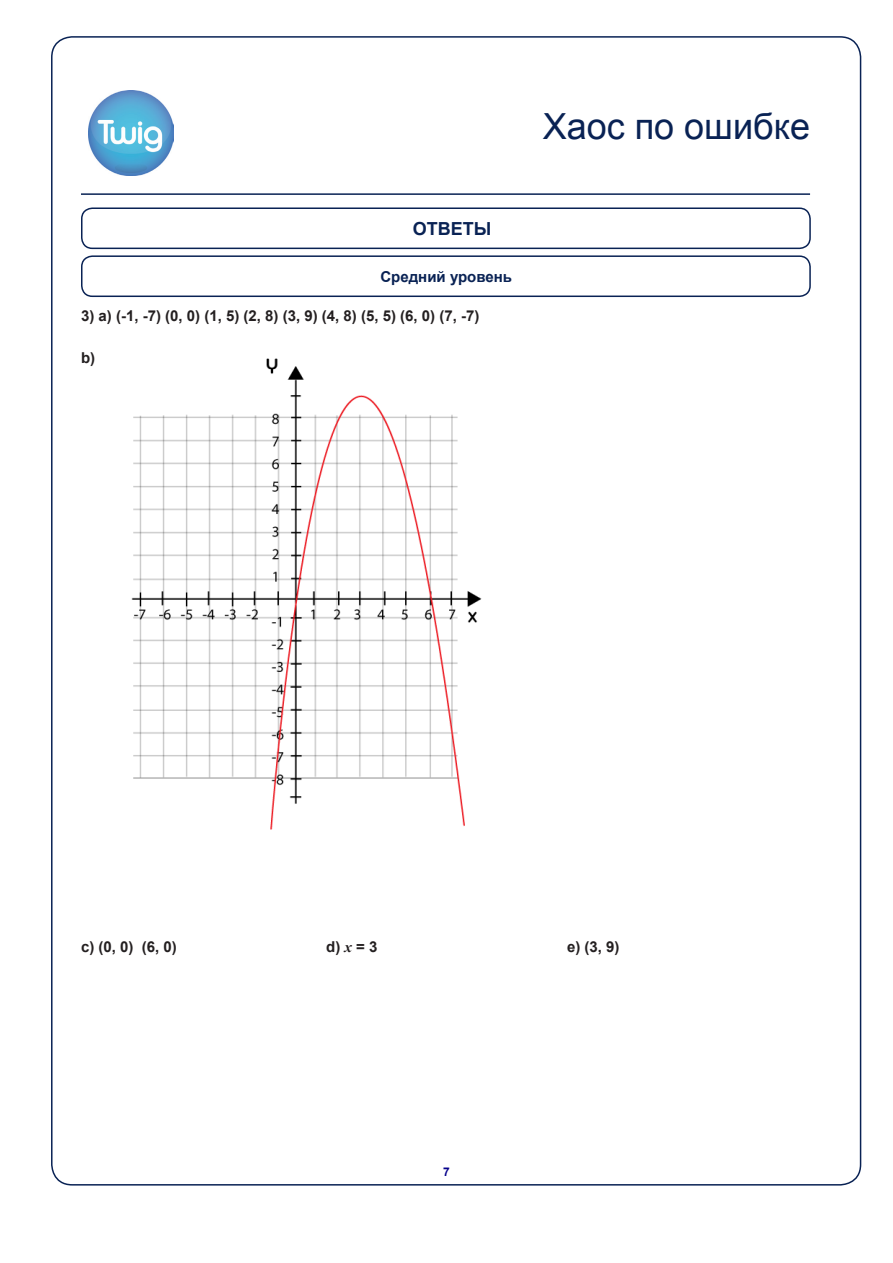
<style>
.page{position:relative;width:893px;height:1263px;background:#fff}
.page>*{position:absolute;margin:0;border:0;box-sizing:border-box;transform-origin:0 0}
.t1{font:36px "Arial";color:#092254}
.t2{font:700 18px "Arial";color:#092254}
.Paragraph_Style_1{font:700 15px "Arial";color:#231f20}
.t3{font:700 15px "Arial";color:#092254}
.t4{font:700 12px "Arial";color:#05008b}
.s1{font-family:"Times New Roman";font-style:italic}
</style>
<div class="page">
<hr style="left:81px;top:193px;width:729px;height:2px;background:#092254">
<div style="left:81px;top:207px;width:730px;height:42px;border:2px solid #092254;border-radius:11px"></div>
<img style="left:88px;top:90px;width:86px;height:86px">
<img style="left:131px;top:358px;width:351px;height:472px">
<div style="left:81px;top:255px;width:730px;height:42px;border:2px solid #092254;border-radius:11px"></div>
<h1 class="t1" style="left:543px;top:103px;width:269px">Хаос по ошибке</h1>
<p class="t2" style="left:413px;top:217px;width:80px">ОТВЕТЫ</p>
<p class="t3" style="left:380px;top:267px;width:133px">Средний уровень</p>
<p class="Paragraph_Style_1" style="left:81px;top:306px;width:400px">3) a) (-1, -7) (0, 0) (1, 5) (2, 8) (3, 9) (4, 8) (5, 5) (6, 0) (7, -7)</p>
<p class="Paragraph_Style_1" style="left:81px;top:348px;width:16px">b)</p>
<p class="Paragraph_Style_1" style="left:81px;top:936px;width:97px">c) (0, 0) (6, 0)</p>
<p class="Paragraph_Style_1" style="left:326px;top:936px;width:53px">d) <span class="s1">x</span> = 3</p>
<p class="Paragraph_Style_1" style="left:567px;top:936px;width:54px">e) (3, 9)</p>
<p class="t4" style="left:443px;top:1164px;width:8px">7</p>
</div>
